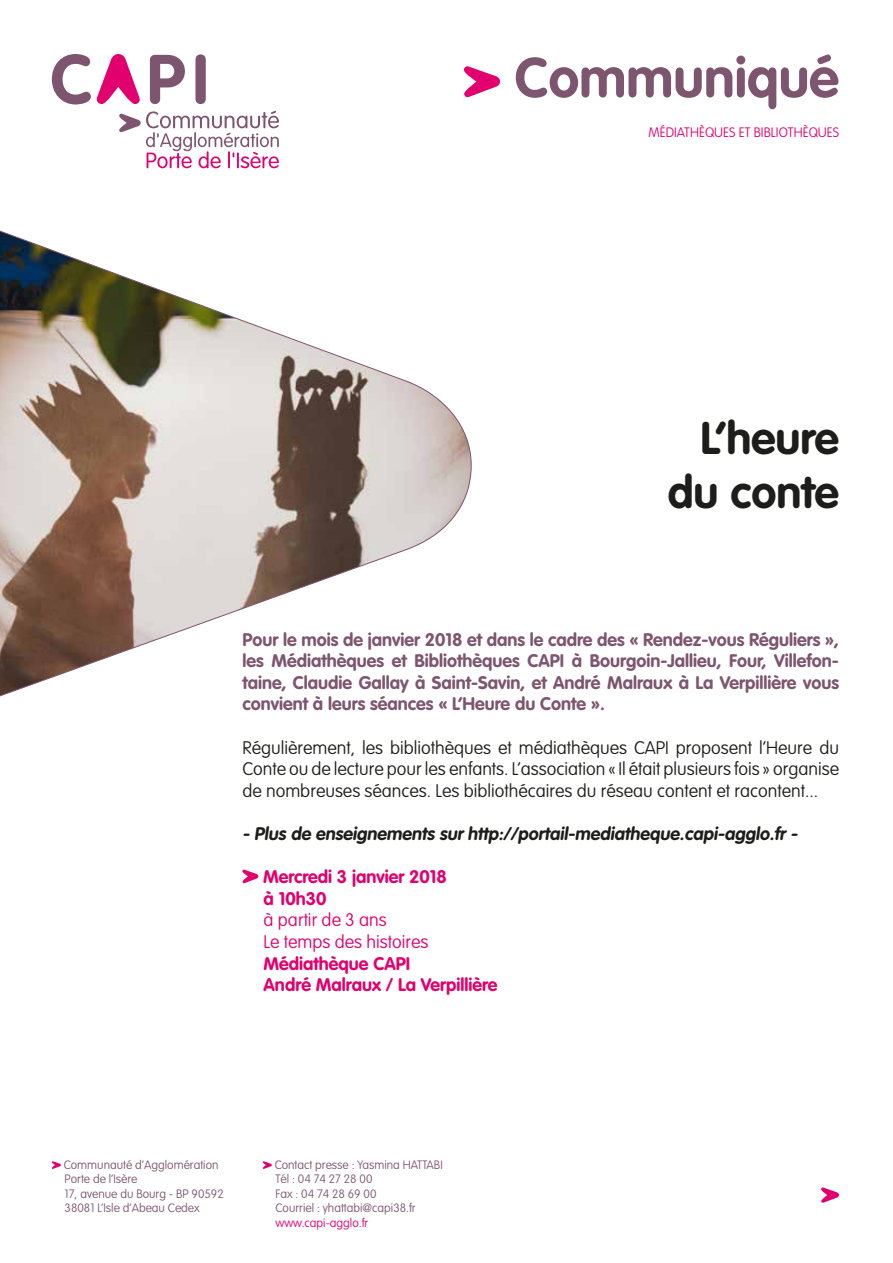
<style>
.page{position:relative;width:893px;height:1263px;background:#fff}
.page>*{position:absolute;margin:0;border:0;box-sizing:border-box;transform-origin:0 0}
.t1{font:700 55.2px "VAG Rounded";color:#7e556f}
.t2{font:700 45px/54px "VAG Rounded";color:#1d1d1b;text-align:right}
.t3{font:700 18px/21.6px "VAG Rounded";color:#7e556f;text-align:justify}
.t4{font:100 18px/21.6px "VAG Rounded";color:#1d1d1b;text-align:justify}
.t5{font:700 18px/21.6px "VAG Rounded";color:#e1006d}
.t6{font:700 18px "VAG Rounded";color:#1d1d1b}
.t7{font:100 18px/21.6px "VAG Rounded";color:#e1006d}
.t8{font:100 13.5px "VAG Rounded";color:#e1006d}
.t9{font:100 12px/14.4px "VAG Rounded";color:#7e556f}
.t10{font:100 12px "VAG Rounded";color:#e1006d}
</style>
<div class="page">
<svg style="left:52px;top:1161px;width:9px;height:8px"></svg>
<svg style="left:263px;top:1161px;width:9px;height:8px"></svg>
<svg style="left:821px;top:1187px;width:18px;height:16px"></svg>
<svg style="left:464px;top:66px;width:36px;height:31px"></svg>
<svg style="left:52px;top:54px;width:39px;height:50px"></svg>
<svg style="left:97px;top:54px;width:43px;height:50px"></svg>
<svg style="left:150px;top:55px;width:35px;height:49px"></svg>
<div style="left:195px;top:54px;width:11px;height:50px;background:#7e556f;border-radius:5px"></div>
<svg style="left:119px;top:111px;width:160px;height:57px"></svg>
<svg style="left:242px;top:870px;width:16px;height:13px"></svg>
<svg style="left:0;top:230px;width:472px;height:467px"></svg>
<h1 class="t1" style="left:515px;top:45px;width:326px">Communiqué</h1>
<p class="t8" style="left:648px;top:124px;width:192px">MÉDIATHÈQUES ET BIBLIOTHÈQUES</p>
<h2 class="t2" style="left:668px;top:411px;width:173px">L’heure du conte</h2>
<p class="t3" style="left:242px;top:628px;width:598px">Pour le mois de janvier 2018 et dans le cadre des « Rendez-vous Réguliers », les Médiathèques et Bibliothèques CAPI à Bourgoin-Jallieu, Four, Villefon&shy;taine, Claudie Gallay à Saint-Savin, et André Malraux à La Verpillière vous convient à leurs séances « L’Heure du Conte ».</p>
<p class="t4" style="left:242px;top:736px;width:598px">Régulièrement, les bibliothèques et médiathèques CAPI proposent l’Heure du Conte ou de lecture pour les enfants. L’association « Il était plusieurs fois » organise de nombreuses séances. Les bibliothécaires du réseau content et racontent...</p>
<p class="t6" style="left:242px;top:823px;width:559px">- Plus de enseignements sur http://portail-mediatheque.capi-agglo.fr -</p>
<p class="t5" style="left:263px;top:866px;width:185px">Mercredi 3 janvier 2018 à 10h30</p>
<p class="t7" style="left:264px;top:909px;width:166px">à partir de 3 ans<br>Le temps des histoires</p>
<p class="t5" style="left:264px;top:952px;width:235px">Médiathèque CAPI<br>André Malraux / La Verpillière</p>
<p class="t9" style="left:64px;top:1157px;width:162px">Communauté d’Agglomération<br>Porte de l’Isère<br>17, avenue du Bourg - BP 90592<br>38081 L’Isle d’Abeau Cedex</p>
<p class="t9" style="left:275px;top:1157px;width:170px">Contact presse : Yasmina HATTABI<br>Tél : 04 74 27 28 00<br>Fax : 04 74 28 69 00<br>Courriel : yhattabi@capi38.fr</p>
<p class="t10" style="left:276px;top:1215px;width:94px">www.capi-agglo.fr</p>
</div>
